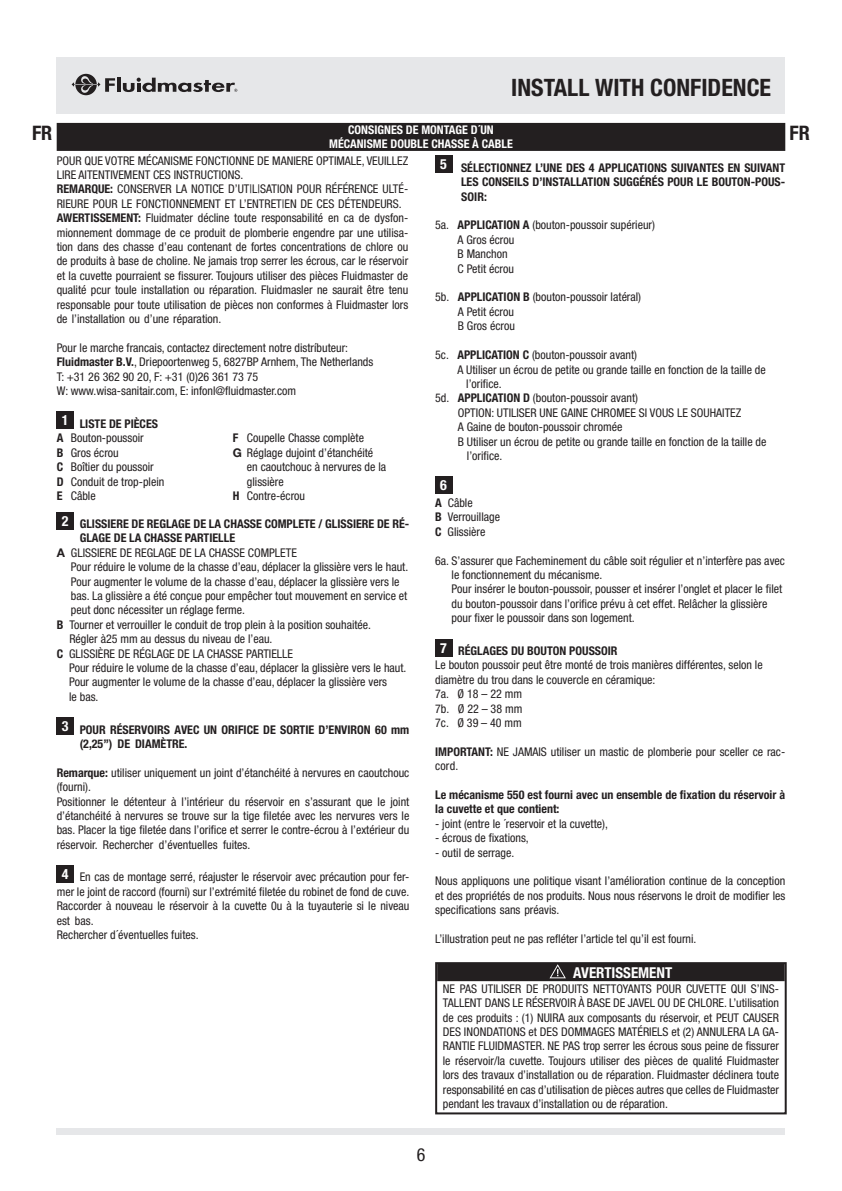
<style>
.page{position:relative;width:842px;height:1191px;background:#fff}
.page>*{position:absolute;margin:0;border:0;box-sizing:border-box;transform-origin:0 0}
.t1{font:700 condensed 24px "Helvetica Neue LT Pro";color:#231f20}
.t2{font:700 condensed 20px "Helvetica Neue LT Pro";color:#231f20}
.t3{font:condensed 18px "Helvetica Neue LT Pro";color:#231f20}
.t4{font:700 condensed 15px "Helvetica Neue LT Pro";color:#fff}
.t5{font:700 condensed 14px "Helvetica Neue LT Pro";color:#fff}
.t6{font:condensed 12px/14.4px "Helvetica Neue LT Pro";color:#231f20}
.t7{font:700 condensed 12px/14.4px "Helvetica Neue LT Pro";color:#231f20}
.t8{font:700 condensed 12px/14.4px "Helvetica Neue LT Pro";color:#fff;text-align:center}
.s1{font-weight:700}
.s2{font-weight:700;font-stretch:normal}
</style>
<div class="page">
<div style="left:57px;top:57px;width:728px;height:56px;background:#e6e7e9"></div>
<hr style="left:117px;top:78px;width:4px;height:14px;background:#231f20">
<svg style="left:123px;top:78px;width:114px;height:14px"></svg>
<svg style="left:72px;top:74px;width:43px;height:21px"></svg>
<div style="left:57px;top:1128px;width:728px;height:6px;background:#e6e7e9"></div>
<div style="left:57px;top:123px;width:728px;height:28px;background:#231f20"></div>
<div style="left:57px;top:512px;width:17px;height:17px;background:#231f20"></div>
<div style="left:57px;top:717px;width:17px;height:17px;background:#231f20"></div>
<div style="left:57px;top:865px;width:17px;height:17px;background:#231f20"></div>
<div style="left:435px;top:156px;width:17px;height:17px;background:#231f20"></div>
<div style="left:435px;top:477px;width:17px;height:17px;background:#231f20"></div>
<div style="left:435px;top:639px;width:17px;height:17px;background:#231f20"></div>
<div style="left:57px;top:412px;width:17px;height:17px;background:#231f20"></div>
<div style="left:437px;top:963px;width:348px;height:18px;background:#231f20"></div>
<svg style="left:549px;top:965px;width:17px;height:13px"></svg>
<div style="left:435px;top:962px;width:352px;height:152px;border:2px solid #231f20"></div>
<h1 class="t1" style="left:511px;top:73px;width:261px">INSTALL WITH CONFIDENCE</h1>
<p class="t8" style="left:329px;top:122px;width:185px">CONSIGNES DE MONTAGE D´UN<br>MÉCANISME DOUBLE CHASSE À CABLE</p>
<h2 class="t2" style="left:32px;top:120px;width:22px">FR</h2>
<h2 class="t2" style="left:789px;top:120px;width:22px">FR</h2>
<p class="t6" style="left:57px;top:153px;width:353px">POUR QUE VOTRE MÉCANISME FONCTIONNE DE MANIERE OPTIMALE, VEUILLEZ LIRE AITENTIVEMENT CES INSTRUCTIONS.<br><span class="s1">REMARQUE:</span> CONSERVER LA NOTICE D’UT|L|SATION POUR RÉFÉRENCE ULTÉ-RIEURE POUR LE FONCTIONNEMENT ET L’ENTRET|EN DE CES DÉTENDEURS.<br><span class="s1">AWERTISSEMENT:</span> Fluidmater décline toute responsabilité en ca de dysfon&shy;mionnement dommage de ce produit de plomberie engendre par une utilisa&shy;tion dans des chasse d’eau contenant de fortes concentrations de chlore ou de produits à base de choline. Ne jamais trop serrer les écrous, car le réservoir et la cuvette pourraient se fissurer. Toujours utiliser des pièces Fluidmaster de qualité pcur toule installation ou réparation. Fluidmasler ne saurait être tenu responsable pour toute utilisation de pièces non conformes à Fluidmaster lors de l’installation ou d’une réparation.</p>
<p class="t6" style="left:57px;top:340px;width:318px">Pour le marche francais, contactez directement notre distríbuteur:<br><span class="s1">Fluidmaster B.V.</span>, Driepoortenweg 5, 6827BP Arnhem, The Netherlands T: +31 26 362 90 20, F: +31 (0)26 361 73 75<br>W: www.wisa-sanitair.com, E: infonl@fluidmaster.com</p>
<p class="t7" style="left:62px;top:416px;width:98px"><sup>1</sup> LISTE DE PIÈCES</p>
<p class="t6" style="left:57px;top:431px;width:109px"><span class="s1">A</span> Bouton-poussoir<br><span class="s1">B</span> Gros écrou<br><span class="s1">C</span> Boîtier du poussoir<br><span class="s1">D</span> Conduit de trop-plein<br><span class="s1">E</span> Câble</p>
<p class="t6" style="left:233px;top:431px;width:133px"><span class="s1">F</span> Coupelle Chasse complète</p>
<p class="t6" style="left:233px;top:445px;width:142px"><span class="s2">G</span> Réglage dujoint d’étanchéité</p>
<p class="t6" style="left:247px;top:460px;width:141px">en caoutchouc à nervures de la</p>
<p class="t6" style="left:247px;top:474px;width:38px">glissière</p>
<p class="t6" style="left:233px;top:488px;width:74px"><span class="s1">H</span> Contre-écrou</p>
<p class="t7" style="left:62px;top:516px;width:349px"><sup>2</sup> GLISSIERE DE REGLAGE DE LA CHASSE COMPLETE / GLISSIERE DE RÉ-</p>
<p class="t7" style="left:80px;top:531px;width:157px">GLAGE DE LA CHASSE PARTIELLE</p>
<p class="t6" style="left:57px;top:545px;width:242px"><span class="s2">A</span> GLISSIERE DE REGLAGE DE LA CHASSE COMPLETE</p>
<p class="t6" style="left:71px;top:559px;width:339px">Pour réduire le volume de la chasse d’eau, déplacer la glissière vers le haut.</p>
<p class="t6" style="left:71px;top:574px;width:330px">Pour augmenter le volume de la chasse d’eau, déplacer la glissière vers le</p>
<p class="t6" style="left:71px;top:588px;width:338px">bas. La glissière a été conçue pour empêcher tout mouvement en service et</p>
<p class="t6" style="left:71px;top:603px;width:176px">peut donc nécessiter un réglage ferme.</p>
<p class="t6" style="left:57px;top:617px;width:316px"><span class="s1">B</span> Tourner et verrouiller le conduit de trop plein à la position souhaitée.</p>
<p class="t6" style="left:69px;top:631px;width:205px">Régler à25 mm au dessus du niveau de l’eau.</p>
<p class="t6" style="left:57px;top:646px;width:238px"><span class="s1">C</span> GLISSIÈRE DE RÉGLAGE DE LA CHASSE PARTIELLE</p>
<p class="t6" style="left:69px;top:660px;width:339px">Pour réduire le volume de la chasse d’eau, déplacer la glissière vers le haut.</p>
<p class="t6" style="left:69px;top:675px;width:319px">Pour augmenter le volume de la chasse d’eau, déplacer la glissière vers</p>
<p class="t6" style="left:69px;top:689px;width:31px">le bas.</p>
<p class="t7" style="left:80px;top:722px;width:331px;text-indent:-18px"><sup>3</sup> POUR RÉSERVOIRS AVEC UN ORIFICE DE SORTIE D’ENVIRON 60 mm (2,25”) DE DIAMÈTRE.</p>
<p class="t6" style="left:57px;top:765px;width:354px"><span class="s1">Remarque:</span> utiliser uniquement un joint d’étanchéité à nervures en caoutchouc (fourni).<br>Positionner le détenteur à l’intérieur du réservoir en s’assurant que le joint d’étanchéité à nervures se trouve sur la tige filetée avec les nervures vers le bas. Placer la tige filetée dans l’orifice et serrer le contre-écrou à l’extérieur du réservoir. Rechercher d’éventuelles fuites.</p>
<p class="t6" style="left:57px;top:870px;width:354px;text-indent:5px"><sup>4</sup> En cas de montage serré, réajuster le réservoir avec précaution pour fer&shy;mer le joint de raccord (fourni) sur l’extrémité filetée du robinet de fond de cuve.<br>Raccorder à nouveau le réservoir à la cuvette 0u à la tuyauterie si le niveau est bas.<br>Rechercher d´éventuelles fuites.</p>
<p class="t7" style="left:461px;top:160px;width:326px;text-align:justify;text-indent:-21px"><sup>5</sup> SÉLECTIONNEZ L’UNE DES 4 APPLICATIONS SUIVANTES EN SUIVANT LES CONSEILS D’INSTALLATION SUGGÉRÉS POUR LE BOUTON-POUS-SOIR:</p>
<p class="t6" style="left:458px;top:218px;width:199px;text-indent:-22px">5a. <span class="s1">APPLICATION A</span> (bouton-poussoir supérieur)<br>A Gros écrou<br>B Manchon<br>C Petit écrou</p>
<p class="t6" style="left:458px;top:290px;width:185px;text-indent:-23px">5b. <span class="s1">APPLICATION B</span> (bouton-poussoir latéral)<br>A Petit écrou<br>B Gros écrou</p>
<p class="t6" style="left:435px;top:347px;width:203px">5c. <span class="s1">APPLICATION C</span> (bouton-poussoir avant)</p>
<p class="t6" style="left:457px;top:362px;width:310px">A Utiliser un écrou de petite ou grande taille en fonction de la taille de</p>
<p class="t6" style="left:466px;top:376px;width:37px">l’orifice.</p>
<p class="t6" style="left:435px;top:391px;width:204px">5d. <span class="s1">APPLICATION D</span> (bouton-poussoir avant)</p>
<p class="t6" style="left:458px;top:405px;width:285px">OPTION: UTILISER UNE GAINE CHROMEE SI VOUS LE SOUHAITEZ</p>
<p class="t6" style="left:458px;top:419px;width:166px">A Gaine de bouton-poussoir chromée</p>
<p class="t6" style="left:458px;top:434px;width:310px">B Utiliser un écrou de petite ou grande taille en fonction de la taille de</p>
<p class="t6" style="left:467px;top:448px;width:37px">l’orifice.</p>
<p class="t5" style="left:440px;top:477px;width:8px">6</p>
<p class="t6" style="left:435px;top:495px;width:66px"><span class="s1">A</span> Câble<br><span class="s1">B</span> Verrouillage<br><span class="s1">C</span> Glissière</p>
<p class="t6" style="left:452px;top:553px;width:335px;text-indent:-16px">6a. S’assurer que Facheminement du câble soit régulier et n’interfère pas avec le fonctionnement du mécanisme.<br>Pour insérer le bouton-poussoir, pousser et insérer l’onglet et placer le filet du bouton-poussoir dans l’orifice prévu à cet effet. Relâcher la glissière pour fixer le poussoir dans son logement.</p>
<p class="t6" style="left:435px;top:643px;width:329px;text-indent:5px"><sup>7</sup> <span class="s1">RÉGLAGES DU BOUTON POUSSOIR<br></span>Le bouton poussoir peut être monté de trois manières différentes, selon le diamètre du trou dans le couvercle en céramique:<br>7a. Ø 18 – 22 mm<br>7b. Ø 22 – 38 mm<br>7c. Ø 39 – 40 mm</p>
<p class="t6" style="left:435px;top:744px;width:352px"><span class="s1">IMPORTANT:</span> NE JAMAIS utiliser un mastic de plomberie pour sceller ce rac&shy;cord.</p>
<p class="t7" style="left:435px;top:787px;width:352px">Le mécanisme 550 est fourni avec un ensemble de fixation du réservoir à la cuvette et que contient:</p>
<p class="t6" style="left:435px;top:816px;width:174px">- joint (entre le ´reservoir et la cuvette),</p>
<p class="t6" style="left:435px;top:830px;width:95px">- écrous de fixations,</p>
<p class="t6" style="left:435px;top:845px;width:81px">- outil de serrage.</p>
<p class="t6" style="left:435px;top:874px;width:352px;text-align:justify">Nous appliquons une politique visant I’amélioration continue de la conception et des propriétés de nos produits. Nous nous réservons le droit de modifier les specifications sans préavis.</p>
<p class="t6" style="left:435px;top:931px;width:263px">L’illustration peut ne pas refléter l’article tel qu’il est fourni.</p>
<p class="t4" style="left:573px;top:964px;width:101px">AVERTISSEMENT</p>
<p class="t6" style="left:443px;top:981px;width:338px;text-align:justify">NE PAS UTILISER DE PRODUITS NETTOYANTS POUR CUVETTE QUI S’INS-TALLENT DANS LE RÉSERVOIR À BASE DE JAVEL OU DE CHLORE. L’utilisation de ces produits : (1) NUIRA aux composants du réservoir, et PEUT CAUSER DES INONDATIONS et DES DOMMAGES MATÉRIELS et (2) ANNULERA LA GA-RANTIE FLUIDMASTER. NE PAS trop serrer les écrous sous peine de fissurer le réservoir/la cuvette. Toujours utiliser des pièces de qualité Fluidmaster lors des travaux d’installation ou de réparation. Fluidmaster déclinera toute responsabilité en cas d’utilisation de pièces autres que celles de Fluidmaster pendant les travaux d’installation ou de réparation.</p>
<h3 class="t3" style="left:417px;top:1144px;width:10px">6</h3>
</div>
